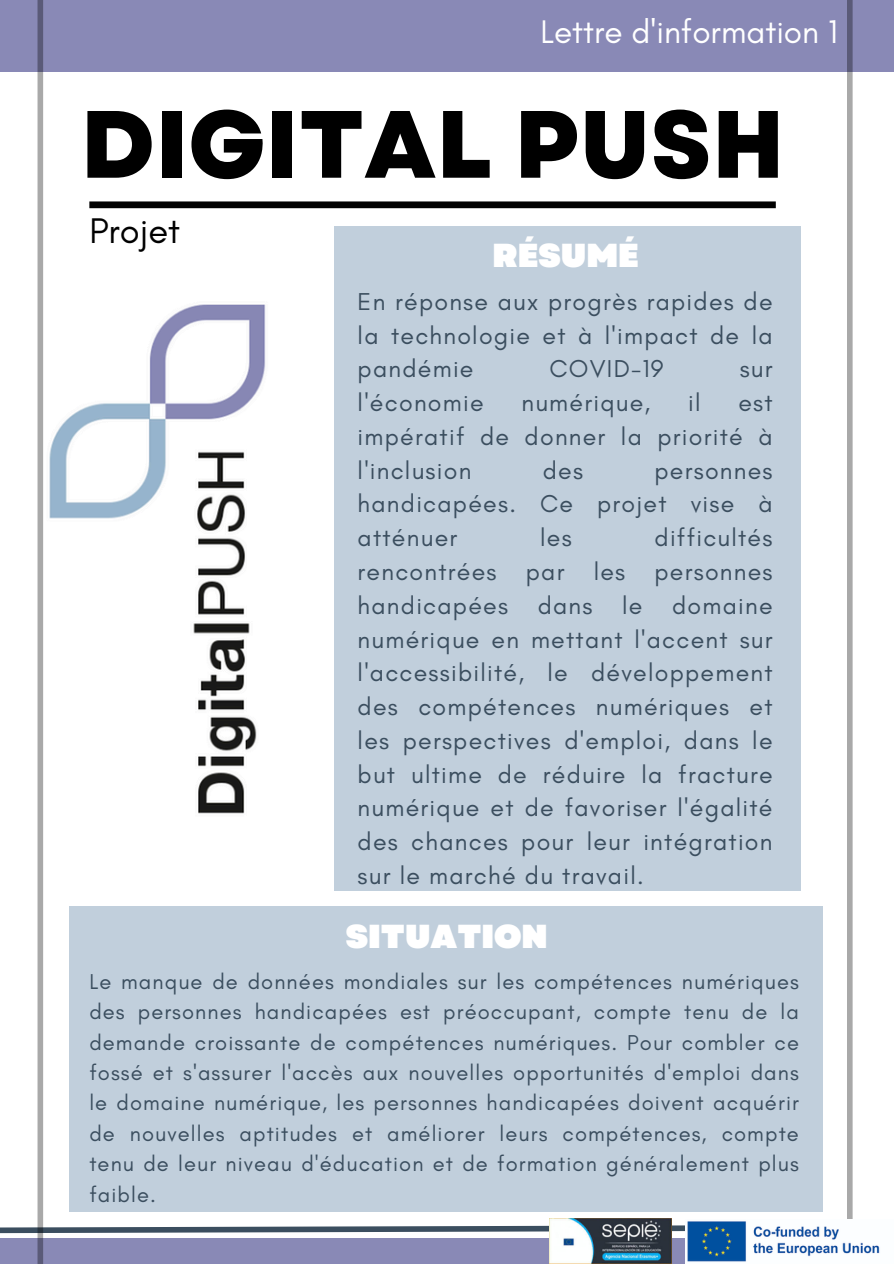
<style>
.page{position:relative;width:894px;height:1264px;background:#fff}
.page>*{position:absolute;margin:0;border:0;box-sizing:border-box;transform-origin:0 0}
.t1{font:800 95.25px "Garet";color:#000}
.t2{font:36.3px "Glacial Indifference";color:#000}
.t3{font:33.3px "Glacial Indifference";color:#fff}
.t4{font:900 33.15px "Garet";color:#fff}
.t5{font:24.9px/33.8px "Glacial Indifference";letter-spacing:.05em;color:#3b4e5f;text-align:justify}
.t6{font:21.9px/30.5px "Glacial Indifference";letter-spacing:.05em;color:#3b4e5f;text-align:justify}
</style>
<div class="page">
<div style="left:0;top:0;width:893px;height:71px;background:#8989b6"></div>
<div style="left:846px;top:0;width:6px;height:1263px;background:#a9a9a9"></div>
<div style="left:89px;top:201px;width:686px;height:7px;background:#000"></div>
<svg style="left:0;top:1221px;width:685px;height:14px"></svg>
<img style="left:43px;top:258px;width:223px;height:591px">
<div style="left:334px;top:226px;width:466px;height:664px;background:#c1cfdc"></div>
<div style="left:0;top:1237px;width:893px;height:26px;background:#8989b6"></div>
<svg style="left:37px;top:0;width:6px;height:1263px;background:#a9a9ac"></svg>
<div style="left:69px;top:906px;width:753px;height:305px;background:#c1cfdc"></div>
<img style="left:549px;top:1218px;width:122px;height:45px">
<img style="left:685px;top:1219px;width:208px;height:44px">
<h3 class="t3" style="left:540px;top:11px;width:299px">Lettre d'information 1</h3>
<h3 class="t1" style="left:80px;top:76px;width:705px">DIGITAL PUSH</h3>
<h1 class="t2" style="left:89px;top:208px;width:92px">Projet</h1>
<h2 class="t4" style="left:492px;top:232px;width:148px">RÉSUMÉ</h2>
<h4 class="t5" style="left:357px;top:284px;width:416px">En réponse aux progrès rapides de la technologie et à l'impact de la pandémie</h4>
<h4 class="t5" style="left:549px;top:352px;width:115px">COVID-19</h4>
<h4 class="t5" style="left:739px;top:352px;width:34px">sur</h4>
<h4 class="t5" style="left:357px;top:385px;width:127px">l'économie</h4>
<h4 class="t5" style="left:521px;top:385px;width:130px">numérique,</h4>
<h4 class="t5" style="left:688px;top:385px;width:14px">il</h4>
<h4 class="t5" style="left:357px;top:385px;width:416px;text-indent:380px">est impératif de donner la priorité à l'inclusion</h4>
<h4 class="t5" style="left:542px;top:453px;width:42px">des</h4>
<h4 class="t5" style="left:357px;top:453px;width:416px;text-indent:297px">personnes handicapées. Ce projet vise à atténuer</h4>
<h4 class="t5" style="left:357px;top:520px;width:416px;text-indent:297px">difficultés rencontrées par les personnes handicapées dans le domaine numérique en mettant l'accent sur l'accessibilité, le développement des compétences numériques et les perspectives d'emploi, dans le but ultime de réduire la fracture numérique et de favoriser l'égalité des chances pour leur intégration sur le marché du travail.</h4>
<h2 class="t4" style="left:345px;top:913px;width:203px">SITUATION</h2>
<p class="t6" style="left:89px;top:965px;width:710px">Le manque de données mondiales sur les compétences numériques des personnes handicapées est préoccupant, compte tenu de la demande croissante de compétences numériques. Pour combler ce fossé et s'assurer l'accès aux nouvelles opportunités d'emploi dans le domaine numérique, les personnes handicapées doivent acquérir de nouvelles aptitudes et améliorer leurs compétences, compte tenu de leur niveau d'éducation et de formation généralement plus faible.</p>
<h4 class="t5" style="left:540px;top:520px;width:33px">les</h4>
</div>
